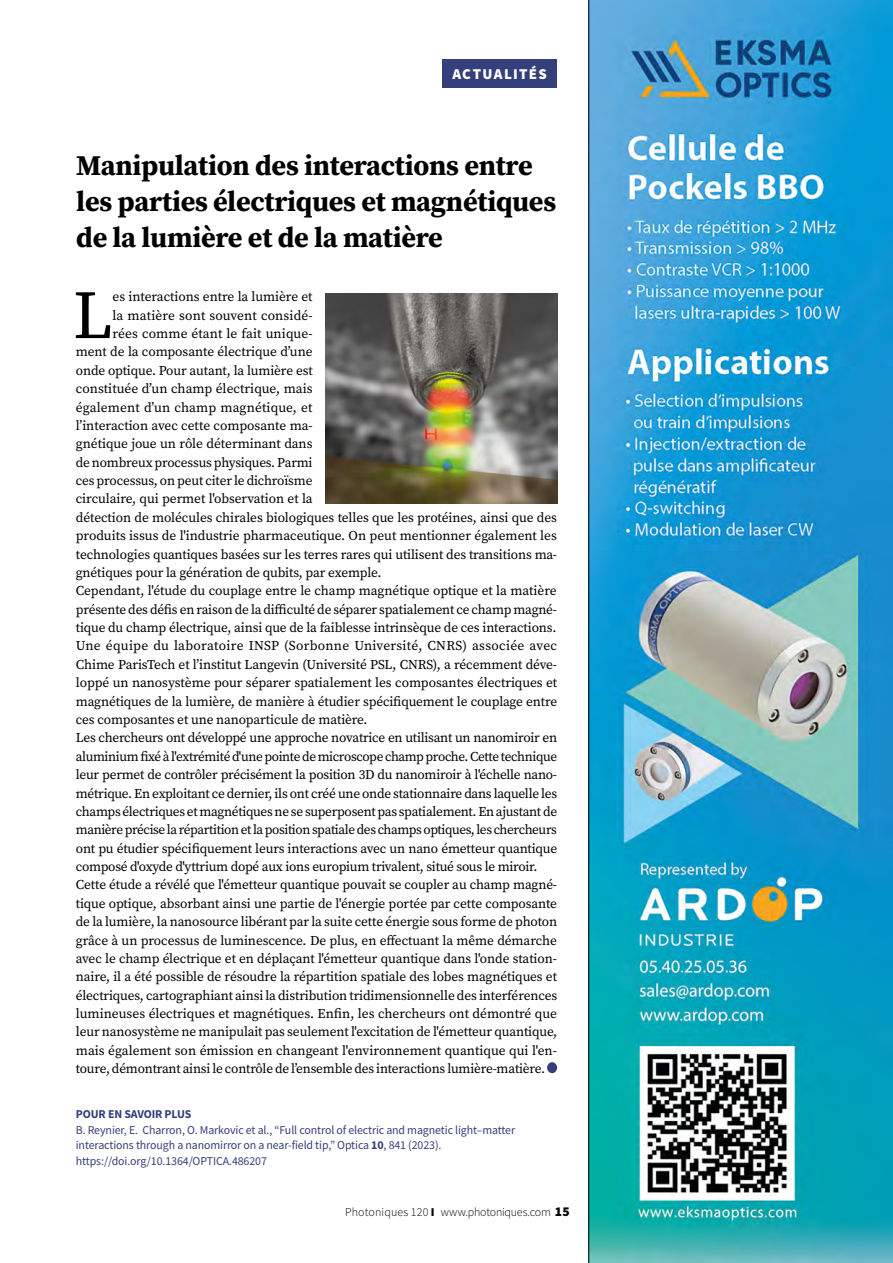
<style>
.page{position:relative;width:893px;height:1263px;background:#fff}
.page>*{position:absolute;margin:0;border:0;box-sizing:border-box;transform-origin:0 0}
.t1{font:68.4px "Source Serif Pro";color:#000}
.t2{font:700 28.5px/36px "Source Serif Pro";letter-spacing:-.01em;color:#000}
.t3{font:900 15px "Source Sans Pro";letter-spacing:.085em;color:#fff}
.t4{font:13.5px "Source Serif Pro";letter-spacing:-.01em;color:#000}
.t5{font:13.5px "Source Serif Pro";letter-spacing:-.03em;color:#000}
.t6{font:13.5px "Source Serif Pro";letter-spacing:.02em;color:#000}
.t7{font:13.5px "Source Serif Pro";letter-spacing:.01em;color:#000}
.t8{font:12px/15.8px "Source Sans Pro";letter-spacing:-.01em;color:#353f7b}
.t9{font:300 12px "Source Sans Pro";letter-spacing:.005em;color:#000}
.t10{font:700 12px "Source Sans Pro";letter-spacing:-.01em;color:#353f7b}
.s1{font-weight:700}
.s2{font-weight:900}
.s3{font-weight:900;font-size:13.5px}
</style>
<div class="page">
<div style="left:442px;top:60px;width:115px;height:28px;background:#353f7b"></div>
<div style="left:547px;top:1062px;width:10px;height:11px;background:#353f7b;border-radius:50%"></div>
<img style="left:325px;top:293px;width:232px;height:210px">
<img style="left:589px;top:0;width:304px;height:1263px">
<p class="t3" style="left:452px;top:64px;width:96px">ACTUALITÉS</p>
<h2 class="t2" style="left:76px;top:147px;width:481px">Manipulation des interactions entre les parties électriques et magnétiques de la lumière et de la matière</h2>
<h1 class="t1" style="left:73px;top:270px;width:42px">L</h1>
<p class="t4" style="left:113px;top:288px;width:202px">es interactions entre la lumière et</p>
<p class="t7" style="left:113px;top:306px;width:202px">la matière sont souvent considé-</p>
<p class="t4" style="left:113px;top:325px;width:202px">rées comme étant le fait unique-</p>
<p class="t4" style="left:76px;top:343px;width:238px">ment de la composante électrique d’une</p>
<p class="t4" style="left:76px;top:361px;width:238px">onde optique. Pour autant, la lumière est</p>
<p class="t4" style="left:76px;top:380px;width:238px">constituée d’un champ électrique, mais</p>
<p class="t7" style="left:76px;top:398px;width:238px">également d’un champ magnétique, et</p>
<p class="t4" style="left:76px;top:416px;width:238px">l’interaction avec cette composante ma-</p>
<p class="t4" style="left:76px;top:435px;width:238px">gnétique joue un rôle déterminant dans</p>
<p class="t4" style="left:76px;top:453px;width:238px">de nombreux processus physiques. Parmi</p>
<p class="t4" style="left:76px;top:472px;width:238px">ces processus, on peut citer le dichroïsme</p>
<p class="t4" style="left:76px;top:490px;width:238px">circulaire, qui permet l'observation et la</p>
<p class="t4" style="left:76px;top:508px;width:483px">détection de molécules chirales biologiques telles que les protéines, ainsi que des</p>
<p class="t4" style="left:76px;top:527px;width:483px">produits issus de l'industrie pharmaceutique. On peut mentionner également les</p>
<p class="t4" style="left:76px;top:545px;width:483px">technologies quantiques basées sur les terres rares qui utilisent des transitions ma-</p>
<p class="t4" style="left:76px;top:563px;width:307px">gnétiques pour la génération de qubits, par exemple.</p>
<p class="t4" style="left:76px;top:582px;width:482px">Cependant, l'étude du couplage entre le champ magnétique optique et la matière</p>
<p class="t4" style="left:76px;top:600px;width:483px">présente des défis en raison de la difficulté de séparer spatialement ce champ magné-</p>
<p class="t4" style="left:76px;top:619px;width:482px">tique du champ électrique, ainsi que de la faiblesse intrinsèque de ces interactions.</p>
<p class="t6" style="left:76px;top:637px;width:483px">Une équipe du laboratoire INSP (Sorbonne Université, CNRS) associée avec</p>
<p class="t4" style="left:76px;top:655px;width:483px">Chime ParisTech et l’institut Langevin (Université PSL, CNRS), a récemment déve-</p>
<p class="t4" style="left:76px;top:674px;width:483px">loppé un nanosystème pour séparer spatialement les composantes électriques et</p>
<p class="t4" style="left:76px;top:692px;width:483px">magnétiques de la lumière, de manière à étudier spécifiquement le couplage entre</p>
<p class="t4" style="left:76px;top:710px;width:293px">ces composantes et une nanoparticule de matière.</p>
<p class="t4" style="left:76px;top:729px;width:483px">Les chercheurs ont développé une approche novatrice en utilisant un nanomiroir en</p>
<p class="t4" style="left:76px;top:747px;width:483px">aluminium fixé à l'extrémité d'une pointe de microscope champ proche.Cette technique</p>
<p class="t4" style="left:76px;top:766px;width:483px">leur permet de contrôler précisément la position 3D du nanomiroir à l'échelle nano-</p>
<p class="t4" style="left:76px;top:784px;width:483px">métrique. En exploitant ce dernier, ils ont créé une onde stationnaire dans laquelle les</p>
<p class="t4" style="left:76px;top:802px;width:483px">champs électriques et magnétiques ne se superposent pas spatialement.En ajustant de</p>
<p class="t5" style="left:76px;top:821px;width:482px">manière précise la répartition et la position spatiale des champs optiques, les chercheurs</p>
<p class="t4" style="left:76px;top:839px;width:483px">ont pu étudier spécifiquement leurs interactions avec un nano émetteur quantique</p>
<p class="t4" style="left:76px;top:857px;width:463px">composé d'oxyde d'yttrium dopé aux ions europium trivalent, situé sous le miroir.</p>
<p class="t4" style="left:76px;top:876px;width:483px">Cette étude a révélé que l'émetteur quantique pouvait se coupler au champ magné-</p>
<p class="t4" style="left:76px;top:894px;width:483px">tique optique, absorbant ainsi une partie de l'énergie portée par cette composante</p>
<p class="t4" style="left:76px;top:913px;width:483px">de la lumière, la nanosource libérant par la suite cette énergie sous forme de photon</p>
<p class="t4" style="left:76px;top:931px;width:483px">grâce à un processus de luminescence. De plus, en effectuant la même démarche</p>
<p class="t4" style="left:76px;top:949px;width:483px">avec le champ électrique et en déplaçant l'émetteur quantique dans l'onde station-</p>
<p class="t4" style="left:76px;top:968px;width:483px">naire, il a été possible de résoudre la répartition spatiale des lobes magnétiques et</p>
<p class="t4" style="left:76px;top:986px;width:483px">électriques, cartographiant ainsi la distribution tridimensionnelle des interférences</p>
<p class="t4" style="left:76px;top:1004px;width:483px">lumineuses électriques et magnétiques. Enfin, les chercheurs ont démontré que</p>
<p class="t4" style="left:76px;top:1023px;width:483px">leur nanosystème ne manipulait pas seulement l'excitation de l'émetteur quantique,</p>
<p class="t4" style="left:76px;top:1041px;width:483px">mais également son émission en changeant l'environnement quantique qui l'en-</p>
<p class="t4" style="left:76px;top:1060px;width:471px">toure, démontrant ainsi le contrôle de l’ensemble des interactions lumière-matière.</p>
<p class="t10" style="left:76px;top:1106px;width:117px">POUR EN SAVOIR PLUS</p>
<p class="t8" style="left:76px;top:1122px;width:441px">B. Reynier, E. Charron, O. Markovic et al., “Full control of electric and magnetic light–matter interactions through a nanomirror on a near-field tip,” Optica <span class="s1">10</span>, 841 (2023). https://doi.org/10.1364/OPTICA.486207</p>
<p class="t9" style="left:345px;top:1205px;width:226px">Photoniques 120 <span class="s2">I</span> www.photoniques.com <span class="s3">15</span></p>
</div>
